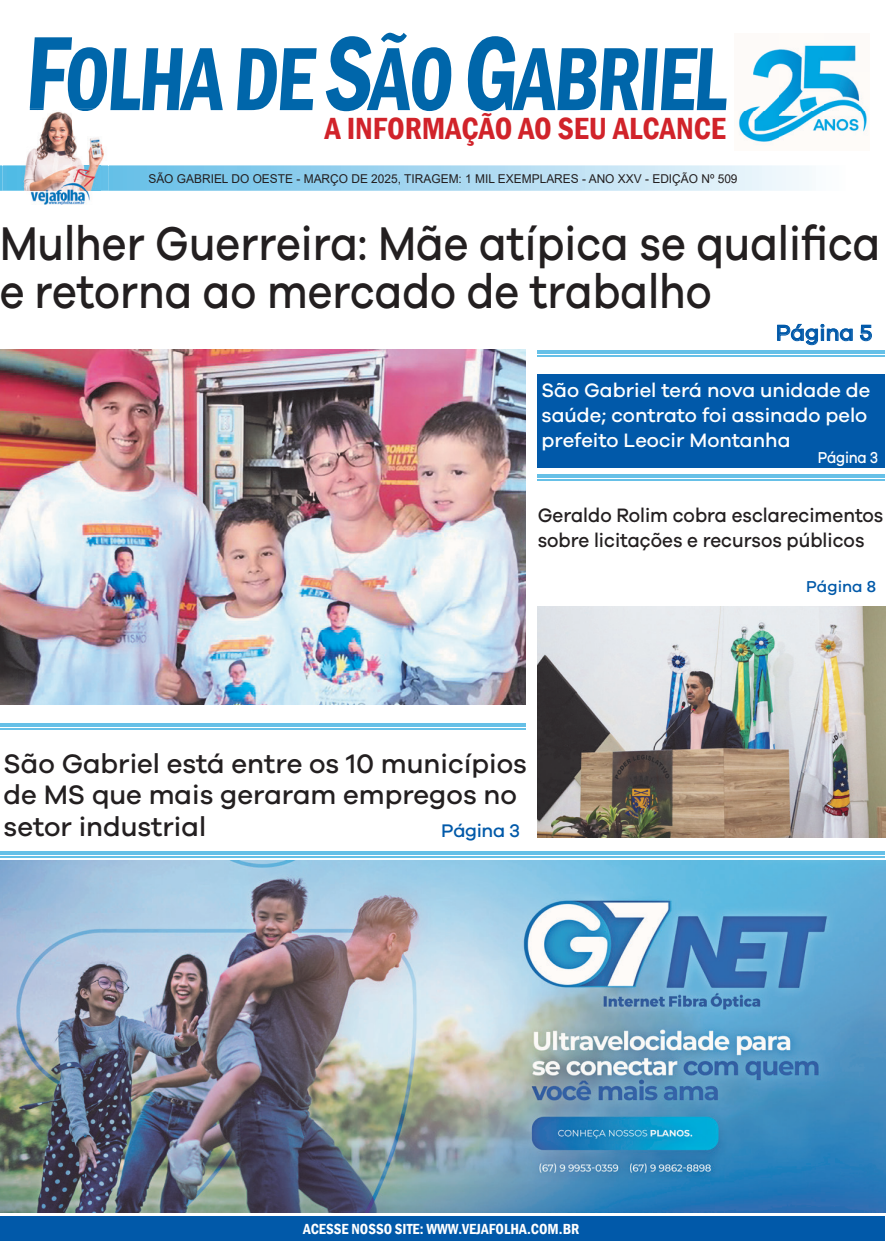
<style>
.page{position:relative;width:886px;height:1241px;background:#fff}
.page>*{position:absolute;margin:0;border:0;box-sizing:border-box;transform-origin:0 0}
.t1{font:600 condensed 92.75px "Franklin Gothic";color:#06a;scale:.86 1}
.t2{font:500 48.75px/47.5px "Galano Grotesque";color:#231f20;scale:.88 1}
.t3{font:600 condensed 31.5px "Franklin Gothic";color:#d1232a}
.t4{font:500 27.5px/31.2px "Galano Grotesque";color:#231f20}
.t5{font:500 22.5px "Galano Grotesque";color:#0159a9}
.t6{font:500 20px/25px "Galano Grotesque";color:#fff}
.t7{font:500 20px/25px "Galano Grotesque";color:#231f20;scale:.94 1}
.t8{font:500 18.75px "Galano Grotesque";letter-spacing:-.02em;color:#0159a9}
.t9{font:500 16.25px "Galano Grotesque";color:#0159a9}
.t10{font:500 16.25px "Galano Grotesque";letter-spacing:-.02em;color:#fff;scale:.89 1}
.t11{font:600 condensed 15px "Franklin Gothic";color:#fff}
.t12{font:12.12px "Arial";color:#231f20}
.s1{font-size:109.12px}
</style>
<div class="page">
<img style="left:738px;top:45px;width:129px;height:98px">
<svg style="left:0;top:165px;width:812px;height:26px;background:#acdaf1"></svg>
<hr style="left:0;top:723px;width:525px;height:3px;background:#66c0e7">
<hr style="left:0;top:728px;width:525px;height:1px;background:#66c0e7">
<img style="left:538px;top:606px;width:347px;height:231px">
<div style="left:538px;top:374px;width:347px;height:93px;background:#0159a9"></div>
<hr style="left:537px;top:474px;width:348px;height:3px;background:#66c0e7">
<hr style="left:537px;top:479px;width:348px;height:1px;background:#66c0e7">
<hr style="left:537px;top:350px;width:348px;height:3px;background:#66c0e7">
<hr style="left:537px;top:355px;width:348px;height:1px;background:#66c0e7">
<svg style="left:777px;top:323px;width:76px;height:22px"></svg>
<svg style="left:860px;top:324px;width:12px;height:17px"></svg>
<div style="left:0;top:1216px;width:885px;height:24px;background:#0159a9"></div>
<img style="left:0;top:349px;width:525px;height:355px">
<hr style="left:0;top:851px;width:884px;height:3px;background:#66c0e7">
<hr style="left:0;top:856px;width:884px;height:1px;background:#66c0e7">
<img style="left:0;top:860px;width:886px;height:352px">
<img style="left:3px;top:108px;width:35px;height:83px">
<img style="left:38px;top:111px;width:66px;height:54px">
<img style="left:100px;top:165px;width:8px;height:26px">
<img style="left:30px;top:108px;width:14px;height:3px">
<img style="left:75px;top:108px;width:21px;height:3px">
<img style="left:26px;top:165px;width:74px;height:40px">
<h1 class="t1" style="left:24px;top:17px;width:828px"><span class="s1">F</span>OLHA DE <span class="s1">S</span>ÃO <span class="s1">G</span>ABRIEL</h1>
<h3 class="t3" style="left:325px;top:108px;width:403px">A INFORMAÇÃO AO SEU ALCANCE</h3>
<p class="t12" style="left:148px;top:170px;width:591px">SÃO GABRIEL DO OESTE - MARÇO DE 2025, TIRAGEM: 1 MIL EXEMPLARES - ANO XXV - EDIÇÃO Nº 509</p>
<h2 class="t2" style="left:-1px;top:218px;width:1003px">Mulher Guerreira: Mãe atípica se qualifica e retorna ao mercado de trabalho</h2>
<p class="t5" style="left:776px;top:319px;width:98px">Página 5</p>
<p class="t6" style="left:541px;top:377px;width:330px">São Gabriel terá nova unidade de saúde; contrato foi assinado pelo prefeito Leocir Montanha</p>
<p class="t10" style="left:818px;top:448px;width:69px">Página 3</p>
<p class="t7" style="left:538px;top:502px;width:369px">Geraldo Rolim cobra esclarecimentos sobre licitações e recursos públicos</p>
<p class="t9" style="left:806px;top:576px;width:71px">Página 8</p>
<h3 class="t4" style="left:4px;top:747px;width:525px">São Gabriel está entre os 10 municípios de MS que mais geraram empregos no setor industrial</h3>
<p class="t8" style="left:441px;top:819px;width:80px">Página 3</p>
<p class="t11" style="left:303px;top:1218px;width:278px">ACESSE NOSSO SITE: WWW.VEJAFOLHA.COM.BR</p>
</div>
